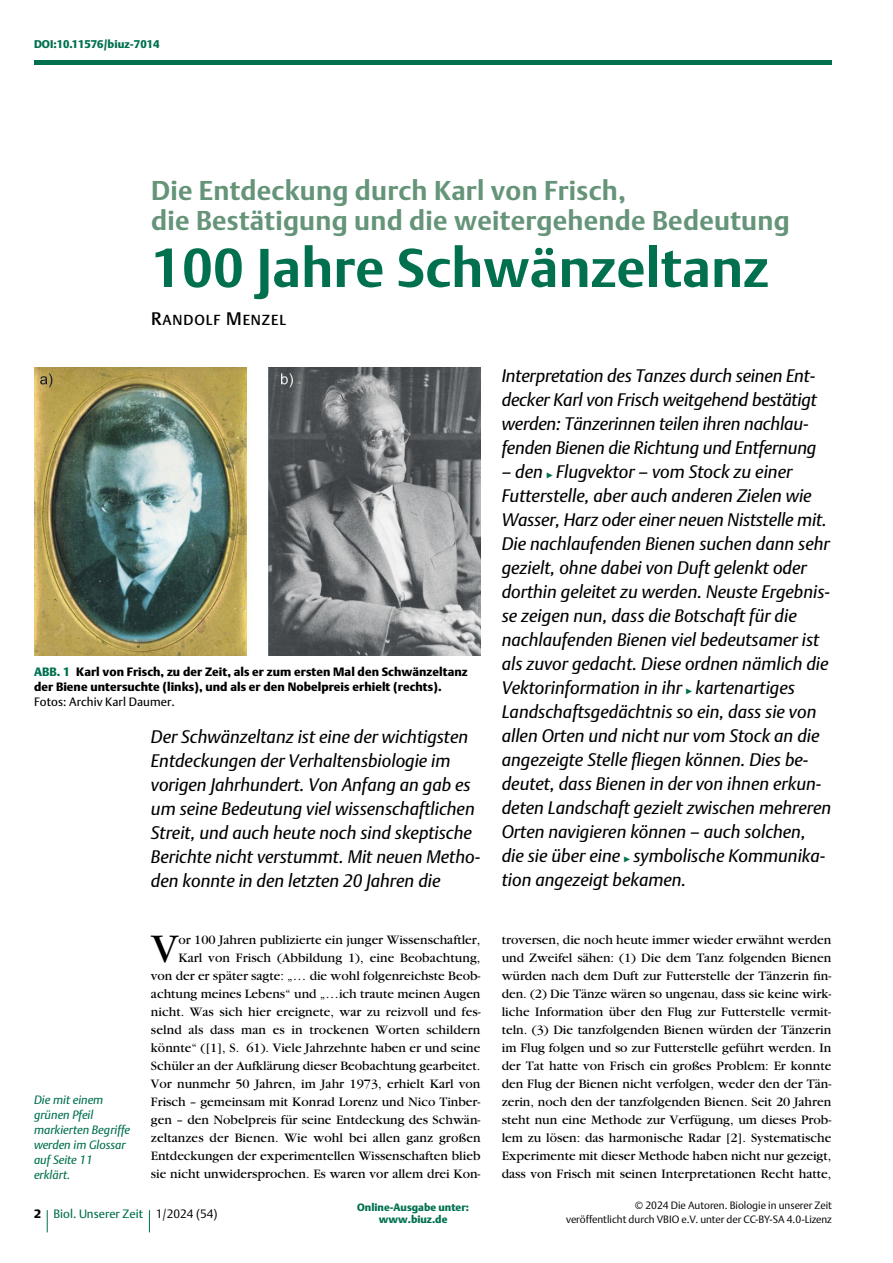
<style>
.page{position:relative;width:893px;height:1263px;background:#fff}
.page>*{position:absolute;margin:0;border:0;box-sizing:border-box;transform-origin:0 0}
.t1{font:700 54px "DTL Argo T";letter-spacing:.005em;color:#00704f}
.t2{font:42.45px "Garamond";color:#000}
.t3{font:700 27px/30px "DTL Argo T";letter-spacing:.01em;color:#659479}
.t4{font:italic 18px/24px "DTL Argo T";color:#000}
.t5{font:14.4px "DTL Argo T Medium SC800";letter-spacing:.06em;color:#000}
.t6{font:13.5px/18px "Garamond";color:#000;text-align:right}
.t7{font:12px/15px "DTL Argo T Black";letter-spacing:.005em;color:#000}
.t8{font:italic 12px/15px "DTL Argo T";color:#00704f}
.t9{font:12px "DTL Argo T";color:#00704f}
.t10{font:12px "DTL Argo T";letter-spacing:.005em;color:#000}
.t11{font:11.1px "DTL Argo T Black";color:#00704f}
.t12{font:10.5px/13.5px "DTL Argo T Light";color:#000;text-align:right}
.t13{font:10.5px/12px "DTL Argo T Black";color:#00704f;text-align:center}
.s1{font-size:18px}
.s2{color:#00704f}
.s3{font-family:"DTL Argo T Black";color:#000}
.s4{font-family:"DTL Argo T Light";color:#000}
</style>
<div class="page">
<svg style="left:47px;top:1210px;width:1px;height:22px"></svg>
<svg style="left:149px;top:1210px;width:1px;height:22px"></svg>
<hr style="left:34px;top:60px;width:797px;height:4px;background:#00704f">
<img style="left:34px;top:368px;width:446px;height:288px">
<p class="t11" style="left:34px;top:38px;width:127px">DOI:10.11576/biuz-7014</p>
<p class="t3" style="left:151px;top:175px;width:640px">Die Entdeckung durch Karl von Frisch,<br>die Bestätigung und die weitergehende Bedeutung</p>
<h1 class="t1" style="left:151px;top:236px;width:619px">100 Jahre Schwänzeltanz</h1>
<p class="t5" style="left:151px;top:311px;width:136px"><span class="s1">R</span>ANDOLF <span class="s1">M</span>ENZEL</p>
<p class="t7" style="left:34px;top:665px;width:435px"><span class="s2">ABB. 1</span> Karl von Frisch, zu der Zeit, als er zum ersten Mal den Schwänzeltanz der Biene untersuchte (links), und als er den Nobelpreis erhielt (rechts).</p>
<p class="t10" style="left:34px;top:695px;width:142px">Fotos: Archiv Karl Daumer.</p>
<h4 class="t4" style="left:151px;top:725px;width:331px">Der Schwänzeltanz ist eine der wichtigsten Entdeckungen der Verhaltensbiologie im vorigen Jahrhundert. Von Anfang an gab es um seine Bedeutung viel wissenschaftlichen Streit, und auch heute noch sind skeptische Berichte nicht verstummt. Mit neuen Metho&shy;den konnte in den letzten 20 Jahren die</h4>
<p class="t8" style="left:34px;top:1092px;width:98px">Die mit einem grünen Pfeil markierten Begriffe werden im Glossar auf Seite 11 erklärt.</p>
<p class="t6" style="left:151px;top:931px;width:331px">or 100 Jahren publizierte ein junger Wissenschaftler,<br>Karl von Frisch (Abbildung 1), eine Beobachtung,<br>von der er später sagte: „… die wohl folgenreichste Beob&shy;achtung meines Lebens“ und „…ich traute meinen Augen nicht. Was sich hier ereignete, war zu reizvoll und fes&shy;selnd als dass man es in trockenen Worten schildern könnte“ ([1], S. 61). Viele Jahrzehnte haben er und seine Schüler an der Aufklärung dieser Beobachtung gearbeitet.<br>Vor nunmehr 50 Jahren, im Jahr 1973, erhielt Karl von Frisch – gemeinsam mit Konrad Lorenz und Nico Tinber&shy;gen – den Nobelpreis für seine Entdeckung des Schwän&shy;zeltanzes der Bienen. Wie wohl bei allen ganz großen Entdeckungen der experimentellen Wissenschaften blieb sie nicht unwidersprochen. Es waren vor allem drei Kon-</p>
<p class="t2" style="left:152px;top:927px;width:28px">V</p>
<p class="t9" style="left:34px;top:1207px;width:185px"><span class="s3">2</span> Biol. Unserer Zeit <span class="s4">1/2024 (54)</span></p>
<p class="t13" style="left:357px;top:1201px;width:113px">Online-Ausgabe unter: www.biuz.de</p>
<p class="t4" style="left:502px;top:363px;width:317px">Interpretation des Tanzes durch seinen Ent&shy;decker Karl von Frisch weitgehend bestätigt werden: Tänzerinnen teilen ihren nachlau&shy;fenden Bienen die Richtung und Entfernung</p>
<h4 class="t4" style="left:502px;top:459px;width:331px">– den Flugvektor – vom Stock zu einer Futterstelle, aber auch anderen Zielen wie Wasser, Harz oder einer neuen Niststelle mit.<br>Die nachlaufenden Bienen suchen dann sehr gezielt, ohne dabei von Duft gelenkt oder dorthin geleitet zu werden. Neuste Ergebnis&shy;se zeigen nun, dass die Botschaft für die nachlaufenden Bienen viel bedeutsamer ist als zuvor gedacht. Diese ordnen nämlich die Vektorinformation in ihr kartenartiges Landschaftsgedächtnis so ein, dass sie von allen Orten und nicht nur vom Stock an die angezeigte Stelle fiegen können. Dies be&shy;deutet, dass Bienen in der von ihnen erkun&shy;deten Landschaft gezielt zwischen mehreren Orten navigieren können – auch solchen, die sie über eine symbolische Kommunika&shy;tion angezeigt bekamen.</h4>
<p class="t6" style="left:502px;top:931px;width:331px;text-align:justify">troversen, die noch heute immer wieder erwähnt werden und Zweifel sähen: (1) Die dem Tanz folgenden Bienen würden nach dem Duft zur Futterstelle der Tänzerin fn&shy;den. (2) Die Tänze wären so ungenau, dass sie keine wirk&shy;liche Information über den Flug zur Futterstelle vermit&shy;teln. (3) Die tanzfolgenden Bienen würden der Tänzerin im Flug folgen und so zur Futterstelle geführt werden. In der Tat hatte von Frisch ein großes Problem: Er konnte den Flug der Bienen nicht verfolgen, weder den der Tän&shy;zerin, noch den der tanzfolgenden Bienen. Seit 20 Jahren steht nun eine Methode zur Verfügung, um dieses Prob&shy;lem zu lösen: das harmonische Radar [2]. Systematische Experimente mit dieser Methode haben nicht nur gezeigt, dass von Frisch mit seinen Interpretationen Recht hatte,</p>
<p class="t12" style="left:566px;top:1199px;width:267px">© 2024 Die Autoren. Biologie in unserer Zeit<br>veröffentlicht durch VBIO e.V. unter der CC-BY-SA 4.0-Lizenz</p>
</div>
